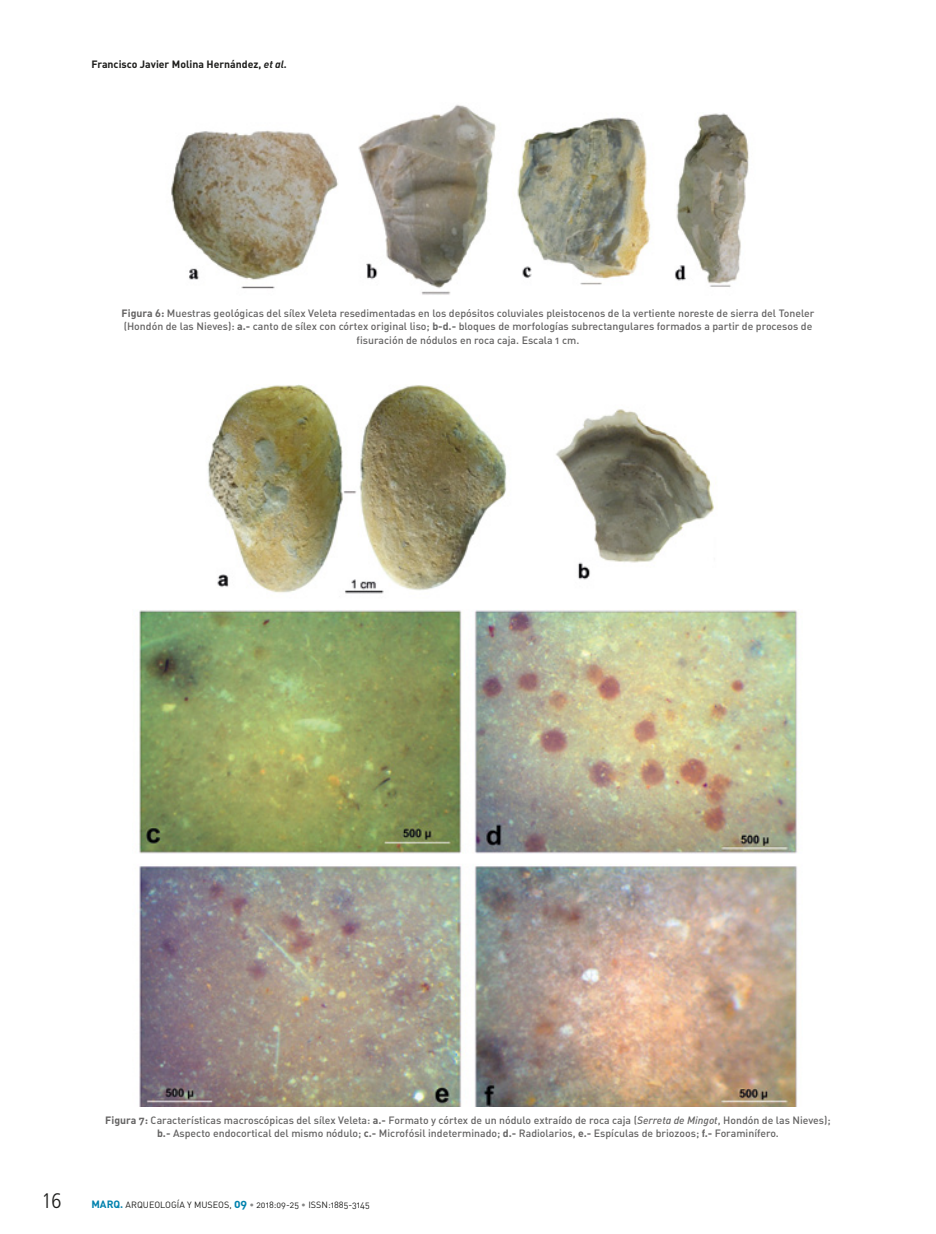
<style>
.page{position:relative;width:936px;height:1234px;background:#fff}
.page>*{position:absolute;margin:0;border:0;box-sizing:border-box;transform-origin:0 0}
.t1{font:300 condensed 21px "Frutiger LT Std";color:#1d1d1b}
.t2{font:10.5px/13.5px "DIN Medium Alternate";color:#646363;text-align:center}
.t3{font:10.5px "DIN Bold Alternate";color:#1d1d1b}
.t4{font:9px "DIN Regular Alternate";color:#1d1d1b}
.s1{font-family:"DIN Bold Italic Alt"}
.s2{font-family:"DIN Bold Alternate"}
.s3{font-family:"DIN Medium Italic Alt"}
.s4{font-family:"DIN Bold Alternate";font-size:10.5px;color:#0081ad}
.s5{font-family:"DIN Bold Alternate";font-size:12px;color:#0081ad}
.s6{color:#878787}
</style>
<div class="page">
<img style="left:139px;top:610px;width:658px;height:496px">
<img style="left:171px;top:104px;width:578px;height:191px">
<img style="left:208px;top:384px;width:299px;height:210px">
<img style="left:556px;top:409px;width:158px;height:171px">
<p class="t3" style="left:91px;top:57px;width:197px">Francisco Javier Molina Hernández, <span class="s1">et al.</span></p>
<p class="t2" style="left:122px;top:305px;width:694px"><span class="s2">Figura 6:</span> Muestras geológicas del sílex Veleta resedimentadas en los depósitos coluviales pleistocenos de la vertiente noreste de sierra del Toneler (Hondón de las Nieves): <span class="s2">a.-</span> canto de sílex con córtex original liso; <span class="s2">b-d.-</span> bloques de morfologías subrectangulares formados a partir de procesos de fisuración de nódulos en roca caja. Escala 1 cm.</p>
<p class="t2" style="left:105px;top:1112px;width:726px"><span class="s2">Figura 7:</span> Características macroscópicas del sílex Veleta: <span class="s2">a.-</span> Formato y córtex de un nódulo extraído de roca caja (<span class="s3">Serreta de Mingot</span>, Hondón de las Nieves); <span class="s2">b.-</span> Aspecto endocortical del mismo nódulo; <span class="s2">c.-</span> Microfósil indeterminado; <span class="s2">d.-</span> Radiolarios, <span class="s2">e.-</span> Espículas de briozoos; <span class="s2">f.-</span> Foraminífero.</p>
<h1 class="t1" style="left:41px;top:1188px;width:22px">16</h1>
<p class="t4" style="left:91px;top:1198px;width:280px"><span class="s4">MARQ.</span> ARQUEOLOGÍA Y MUSEOS, <span class="s5">09</span> <span class="s6">•</span> 2018:09-25 <span class="s6">•</span> ISSN:1885-3145</p>
</div>
